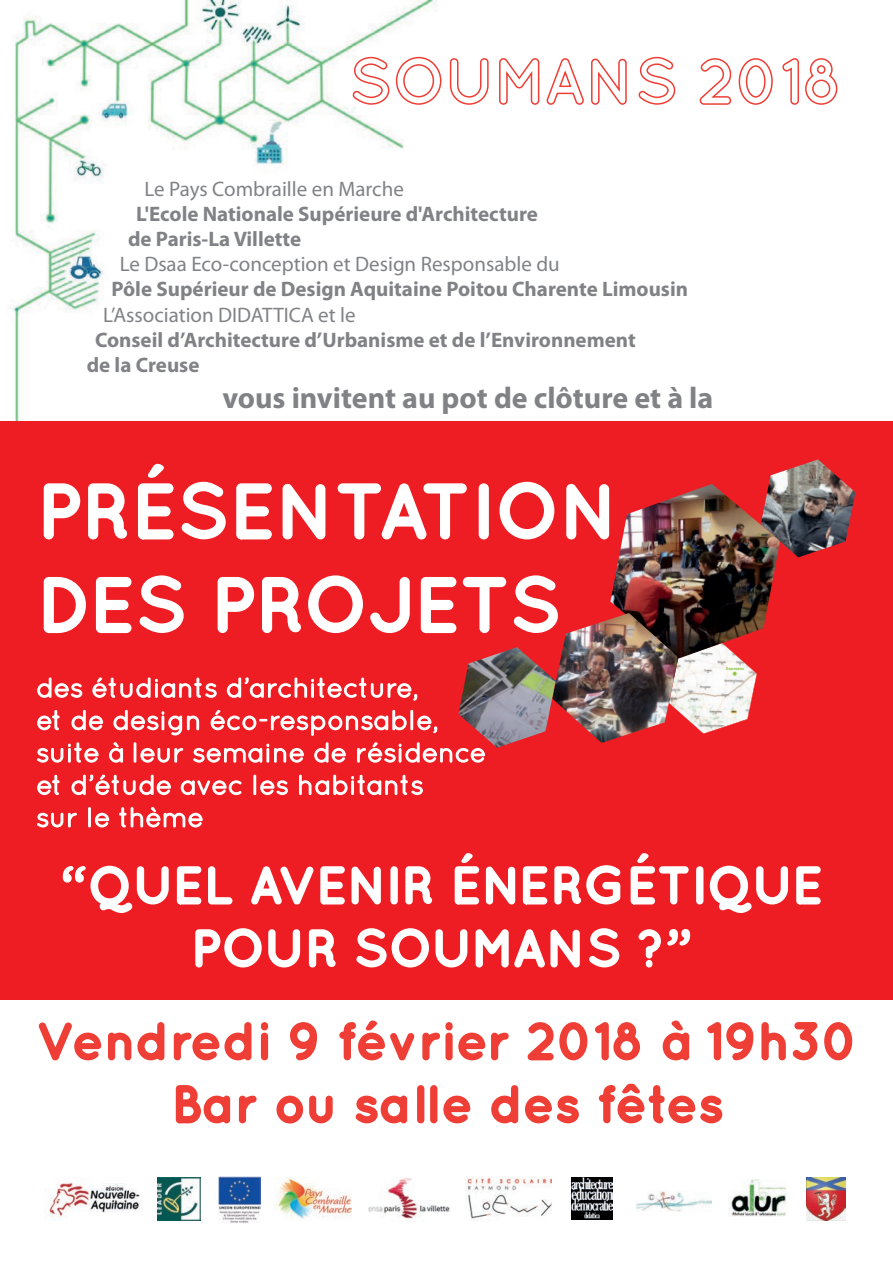
<style>
.page{position:relative;width:893px;height:1263px;background:#fff}
.page>*{position:absolute;margin:0;border:0;box-sizing:border-box;transform-origin:0 0}
.t1{font:700 78px/93.6px "Quicksand";color:#fff}
.t2{font:700 52.5px/63px "Quicksand";color:#ee3e35;text-align:center}
.t3{font:700 52.5px/63px "Quicksand";color:#fff;text-align:center}
.t4{font:700 30px "Myriad Pro";color:#808285}
.t5{font:700 21px/25.2px "Myriad Pro";color:#808285}
.t6{font:21px "Myriad Pro";color:#808285}
.t7{font:700 4.35px "Myriad Pro";color:#8bc63e}
</style>
<div class="page">
<div style="left:0;top:421px;width:893px;height:578px;background:#ee1d23"></div>
<svg style="left:678px;top:658px;width:79px;height:76px"></svg>
<img style="left:10px;top:0;width:427px;height:421px">
<svg style="left:43px;top:483px;width:38px;height:57px"></svg>
<svg style="left:88px;top:483px;width:39px;height:57px"></svg>
<svg style="left:138px;top:463px;width:36px;height:77px"></svg>
<svg style="left:182px;top:481px;width:44px;height:59px"></svg>
<svg style="left:236px;top:483px;width:36px;height:57px"></svg>
<svg style="left:282px;top:483px;width:44px;height:57px"></svg>
<svg style="left:337px;top:483px;width:130px;height:57px"></svg>
<div style="left:479px;top:483px;width:10px;height:56px;border:2px solid #fff;border-radius:4px"></div>
<svg style="left:499px;top:481px;width:56px;height:59px"></svg>
<svg style="left:566px;top:483px;width:44px;height:57px"></svg>
<svg style="left:43px;top:577px;width:43px;height:57px"></svg>
<svg style="left:95px;top:577px;width:37px;height:57px"></svg>
<svg style="left:140px;top:575px;width:44px;height:58px"></svg>
<svg style="left:217px;top:577px;width:38px;height:57px"></svg>
<svg style="left:262px;top:577px;width:39px;height:56px"></svg>
<svg style="left:308px;top:575px;width:55px;height:59px"></svg>
<svg style="left:370px;top:577px;width:40px;height:57px"></svg>
<svg style="left:420px;top:577px;width:87px;height:57px"></svg>
<svg style="left:514px;top:575px;width:44px;height:58px"></svg>
<svg style="left:37px;top:677px;width:46px;height:21px"></svg>
<svg style="left:92px;top:677px;width:125px;height:21px"></svg>
<svg style="left:226px;top:677px;width:192px;height:24px"></svg>
<svg style="left:37px;top:709px;width:448px;height:54px"></svg>
<svg style="left:37px;top:774px;width:23px;height:22px"></svg>
<svg style="left:71px;top:774px;width:100px;height:22px"></svg>
<svg style="left:180px;top:780px;width:62px;height:16px"></svg>
<div style="left:253px;top:775px;width:3px;height:20px;border:2px solid #fff"></div>
<svg style="left:260px;top:780px;width:28px;height:16px"></svg>
<svg style="left:299px;top:774px;width:124px;height:22px"></svg>
<svg style="left:37px;top:812px;width:40px;height:16px"></svg>
<div style="left:88px;top:807px;width:3px;height:20px;border:2px solid #fff"></div>
<svg style="left:94px;top:812px;width:16px;height:16px"></svg>
<svg style="left:119px;top:807px;width:84px;height:21px"></svg>
<svg style="left:353px;top:56px;width:89px;height:50px"></svg>
<svg style="left:449px;top:58px;width:40px;height:47px"></svg>
<svg style="left:499px;top:58px;width:41px;height:47px"></svg>
<svg style="left:546px;top:58px;width:81px;height:47px"></svg>
<svg style="left:639px;top:56px;width:37px;height:49px"></svg>
<svg style="left:699px;top:58px;width:33px;height:47px"></svg>
<svg style="left:738px;top:58px;width:35px;height:47px"></svg>
<svg style="left:782px;top:58px;width:56px;height:47px"></svg>
<svg style="left:62px;top:865px;width:107px;height:48px"></svg>
<svg style="left:176px;top:866px;width:57px;height:39px"></svg>
<svg style="left:251px;top:866px;width:63px;height:39px"></svg>
<svg style="left:320px;top:866px;width:61px;height:39px"></svg>
<div style="left:390px;top:866px;width:8px;height:38px;border:2px solid #fff;border-radius:3px"></div>
<svg style="left:405px;top:866px;width:28px;height:39px"></svg>
<svg style="left:454px;top:853px;width:62px;height:52px"></svg>
<svg style="left:522px;top:866px;width:26px;height:39px"></svg>
<svg style="left:554px;top:865px;width:67px;height:40px"></svg>
<svg style="left:630px;top:853px;width:59px;height:52px"></svg>
<div style="left:696px;top:866px;width:7px;height:38px;border:2px solid #fff;border-radius:3px"></div>
<svg style="left:709px;top:865px;width:79px;height:48px"></svg>
<svg style="left:796px;top:866px;width:25px;height:39px"></svg>
<svg style="left:195px;top:928px;width:106px;height:40px"></svg>
<svg style="left:308px;top:929px;width:28px;height:39px"></svg>
<svg style="left:357px;top:928px;width:111px;height:40px"></svg>
<svg style="left:475px;top:929px;width:105px;height:39px"></svg>
<svg style="left:589px;top:928px;width:31px;height:40px"></svg>
<svg style="left:638px;top:929px;width:53px;height:39px"></svg>
<svg style="left:39px;top:1022px;width:126px;height:39px"></svg>
<svg style="left:173px;top:1022px;width:79px;height:39px"></svg>
<svg style="left:260px;top:1022px;width:9px;height:39px"></svg>
<svg style="left:290px;top:1022px;width:27px;height:39px"></svg>
<svg style="left:339px;top:1020px;width:75px;height:41px"></svg>
<svg style="left:422px;top:1022px;width:87px;height:39px"></svg>
<svg style="left:527px;top:1022px;width:61px;height:39px"></svg>
<svg style="left:595px;top:1022px;width:45px;height:39px"></svg>
<svg style="left:662px;top:1020px;width:28px;height:41px"></svg>
<svg style="left:707px;top:1022px;width:47px;height:39px"></svg>
<svg style="left:761px;top:1022px;width:92px;height:39px"></svg>
<svg style="left:175px;top:1085px;width:56px;height:39px"></svg>
<svg style="left:238px;top:1095px;width:19px;height:29px"></svg>
<svg style="left:276px;top:1095px;width:57px;height:29px"></svg>
<svg style="left:356px;top:1095px;width:52px;height:29px"></svg>
<div style="left:417px;top:1085px;width:7px;height:38px;border:2px solid #ee3e35;border-radius:3px"></div>
<div style="left:430px;top:1085px;width:7px;height:38px;border:2px solid #ee3e35;border-radius:3px"></div>
<svg style="left:443px;top:1095px;width:28px;height:29px"></svg>
<svg style="left:491px;top:1085px;width:88px;height:39px"></svg>
<svg style="left:598px;top:1083px;width:125px;height:41px"></svg>
<img style="left:769px;top:460px;width:86px;height:97px">
<img style="left:610px;top:484px;width:170px;height:174px">
<img style="left:552px;top:613px;width:126px;height:130px">
<img style="left:458px;top:647px;width:98px;height:101px">
<img style="left:571px;top:1177px;width:42px;height:43px">
<img style="left:466px;top:1176px;width:86px;height:45px">
<img style="left:369px;top:1178px;width:81px;height:44px">
<img style="left:636px;top:1190px;width:76px;height:22px">
<img style="left:807px;top:1178px;width:38px;height:43px">
<img style="left:728px;top:1179px;width:58px;height:37px">
<img style="left:275px;top:1177px;width:76px;height:43px">
<img style="left:219px;top:1176px;width:41px;height:47px">
<img style="left:158px;top:1177px;width:42px;height:43px">
<img style="left:45px;top:1181px;width:97px;height:39px">
<p class="t6" style="left:145px;top:176px;width:261px">Le Pays Combraille en Marche</p>
<p class="t5" style="left:128px;top:200px;width:411px;text-indent:8px">L'Ecole Nationale Supérieure d'Architecture de Paris-La Villette</p>
<p class="t6" style="left:120px;top:251px;width:442px">Le Dsaa Eco-conception et Design Responsable du</p>
<p class="t5" style="left:111px;top:276px;width:578px">Pôle Supérieur de Design Aquitaine Poitou Charente Limousin</p>
<p class="t6" style="left:103px;top:302px;width:254px">L’Association DIDATTICA et le</p>
<p class="t5" style="left:87px;top:326px;width:550px;text-indent:8px">Conseil d’Architecture d’Urbanisme et de l’Environnement de la Creuse</p>
<h3 class="t4" style="left:222px;top:378px;width:492px">vous invitent au pot de clôture et à la</h3>
<h1 class="t1" style="left:36px;top:462px;width:584px">PRÉSENTATION<br>DES PROJETS</h1>
<p class="t7" style="left:726px;top:666px;width:20px;rotate:1deg">Soumans</p>
<h2 class="t3" style="left:60px;top:852px;width:764px">“QUEL AVENIR ÉNERGÉTIQUE<br>POUR SOUMANS ?”</h2>
<h2 class="t2" style="left:36px;top:1008px;width:824px">Vendredi 9 février 2018 à 19h30<br>Bar ou salle des fêtes</h2>
</div>
